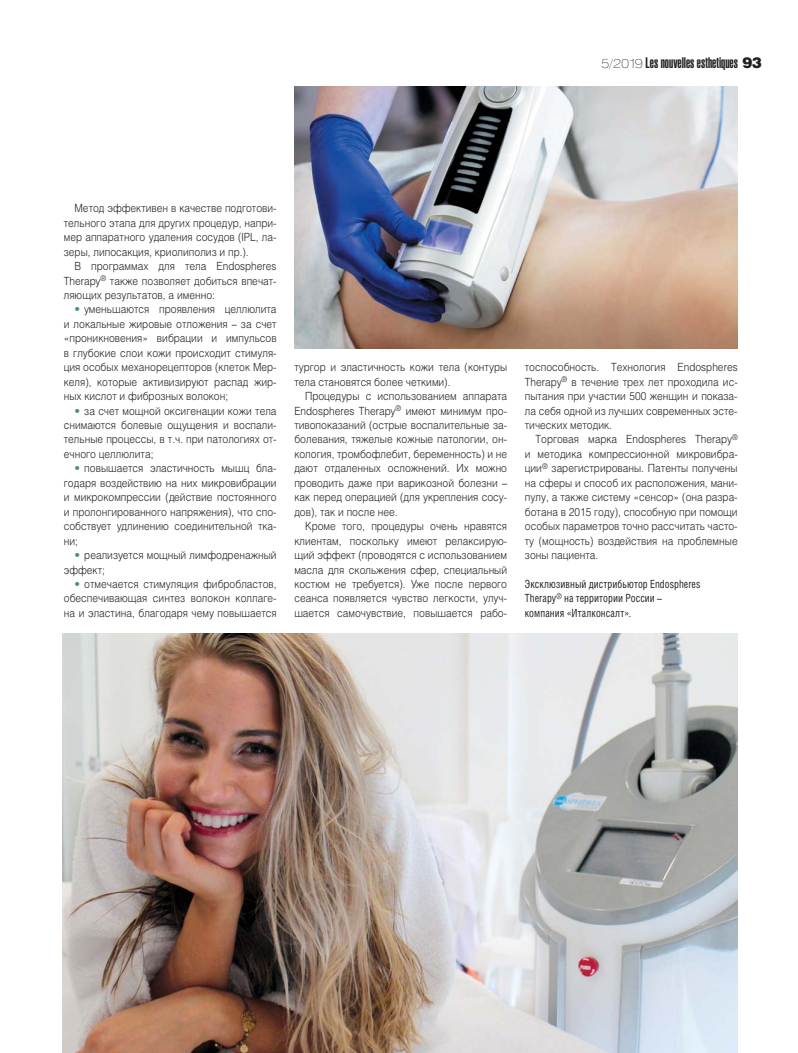
<style>
.page{position:relative;width:798px;height:1053px;background:#fff}
.page>*{position:absolute;margin:0;border:0;box-sizing:border-box;transform-origin:0 0}
.t1{font:15px "Helios Ultra Compressed C";color:#231f20}
.t2{font:11.25px/14.4px "Helios Light C";color:#231f20;text-align:justify;scale:.9 1}
.t3{font:11.25px/14.5px "Helios Cond C";letter-spacing:.005em;color:#231f20;scale:.9 1}
.s1{font-family:"Helios Ext Thin C";font-size:12.5px}
.s2{font-family:"Helios Black C"}
.s3{color:#49926a}
</style>
<div class="page">
<img style="left:63px;top:633px;width:674px;height:419px">
<img style="left:294px;top:86px;width:443px;height:262px">
<p class="t1" style="left:601px;top:57px;width:162px"><span class="s1">5/2019</span> Les nouvelles esthetiques <span class="s2">93</span></p>
<p class="t2" style="left:74px;top:202px;width:226px">Метод эффективен в качестве подготови-</p>
<p class="t2" style="left:64px;top:217px;width:238px">тельного этапа для других процедур, напри-</p>
<p class="t2" style="left:64px;top:231px;width:238px">мер аппаратного удаления сосудов (IPL, ла-</p>
<p class="t2" style="left:64px;top:246px;width:207px">зеры, липосакция, криолиполиз и пр.).</p>
<p class="t2" style="left:74px;top:260px;width:226px">В программах для тела Endospheres</p>
<p class="t2" style="left:64px;top:274px;width:238px">Therapy<sup>®</sup> также позволяет добиться впечат-</p>
<p class="t2" style="left:64px;top:289px;width:169px">ляющих результатов, а именно:</p>
<p class="t2" style="left:64px;top:303px;width:238px;text-indent:11px"><span class="s3">•</span> уменьшаются проявления целлюлита и локальные жировые отложения – за счет «проникновения» вибрации и импульсов в глубокие слои кожи происходит стимуля&shy;ция особых механорецепторов (клеток Мер&shy;келя), которые активизируют распад жир&shy;ных кислот и фиброзных волокон;</p>
<p class="t2" style="left:64px;top:404px;width:238px;text-indent:11px"><span class="s3">•</span> за счет мощной оксигенации кожи тела снимаются болевые ощущения и воспали&shy;тельные процессы, в т.ч. при патологиях от&shy;ечного целлюлита;</p>
<p class="t2" style="left:64px;top:462px;width:238px;text-indent:11px"><span class="s3">•</span> повышается эластичность мышц бла&shy;годаря воздействию на них микровибрации и микрокомпрессии (действие постоянного и пролонгированного напряжения), что спо&shy;собствует удлинению соединительной тка&shy;ни;</p>
<p class="t2" style="left:64px;top:549px;width:238px;text-indent:11px"><span class="s3">•</span> реализуется мощный лимфодренажный эффект;</p>
<p class="t2" style="left:64px;top:578px;width:238px;text-indent:11px"><span class="s3">•</span> отмечается стимуляция фибробластов, обеспечивающая синтез волокон коллаге&shy;на и эластина, благодаря чему повышается</p>
<p class="t2" style="left:294px;top:361px;width:238px">тургор и эластичность кожи тела (контуры</p>
<p class="t2" style="left:294px;top:375px;width:175px">тела становятся более четкими).</p>
<p class="t2" style="left:305px;top:390px;width:226px">Процедуры с использованием аппарата</p>
<p class="t2" style="left:294px;top:404px;width:238px">Endospheres Therapy<sup>®</sup> имеют минимум про-</p>
<p class="t2" style="left:294px;top:419px;width:238px">тивопоказаний (острые воспалительные за-</p>
<p class="t2" style="left:294px;top:433px;width:238px">болевания, тяжелые кожные патологии, он-</p>
<p class="t2" style="left:294px;top:448px;width:238px">кология, тромбофлебит, беременность) и не</p>
<p class="t2" style="left:294px;top:462px;width:238px">дают отдаленных осложнений. Их можно</p>
<p class="t2" style="left:294px;top:477px;width:238px">проводить даже при варикозной болезни –</p>
<p class="t2" style="left:294px;top:491px;width:238px">как перед операцией (для укрепления сосу-</p>
<p class="t2" style="left:294px;top:505px;width:116px">дов), так и после нее.</p>
<p class="t2" style="left:305px;top:520px;width:226px">Кроме того, процедуры очень нравятся</p>
<p class="t2" style="left:294px;top:534px;width:238px">клиентам, поскольку имеют релаксирую-</p>
<p class="t2" style="left:294px;top:549px;width:238px">щий эффект (проводятся с использованием</p>
<p class="t2" style="left:294px;top:563px;width:238px">масла для скольжения сфер, специальный</p>
<p class="t2" style="left:294px;top:578px;width:238px">костюм не требуется). Уже после первого</p>
<p class="t2" style="left:294px;top:592px;width:238px">сеанса появляется чувство легкости, улуч-</p>
<p class="t2" style="left:294px;top:606px;width:238px">шается самочувствие, повышается рабо-</p>
<p class="t2" style="left:524px;top:361px;width:238px">тоспособность. Технология Endospheres</p>
<p class="t2" style="left:524px;top:375px;width:238px">Therapy<sup>®</sup> в течение трех лет проходила ис-</p>
<p class="t2" style="left:524px;top:390px;width:238px">пытания при участии 500 женщин и показа-</p>
<p class="t2" style="left:524px;top:404px;width:238px">ла себя одной из лучших современных эсте-</p>
<p class="t2" style="left:524px;top:419px;width:98px">тических методик.</p>
<p class="t2" style="left:535px;top:433px;width:226px">Торговая марка Endospheres Therapy<sup>®</sup></p>
<p class="t2" style="left:524px;top:448px;width:238px">и методика компрессионной микровибра-</p>
<p class="t2" style="left:524px;top:462px;width:238px">ции<sup>®</sup> зарегистрированы. Патенты получены</p>
<p class="t2" style="left:524px;top:477px;width:238px">на сферы и способ их расположения, мани-</p>
<p class="t2" style="left:524px;top:491px;width:238px">пулу, а также систему «сенсор» (она разра-</p>
<p class="t2" style="left:524px;top:505px;width:238px">ботана в 2015 году), способную при помощи</p>
<p class="t2" style="left:524px;top:520px;width:238px">особых параметров точно рассчитать часто-</p>
<p class="t2" style="left:524px;top:534px;width:238px">ту (мощность) воздействия на проблемные</p>
<p class="t2" style="left:524px;top:549px;width:83px">зоны пациента.</p>
<p class="t3" style="left:524px;top:578px;width:196px">Эксклюзивный дистрибьютор Endospheres<br>Therapy<sup>®</sup> на территории России – компания «Италконсалт».</p>
</div>
